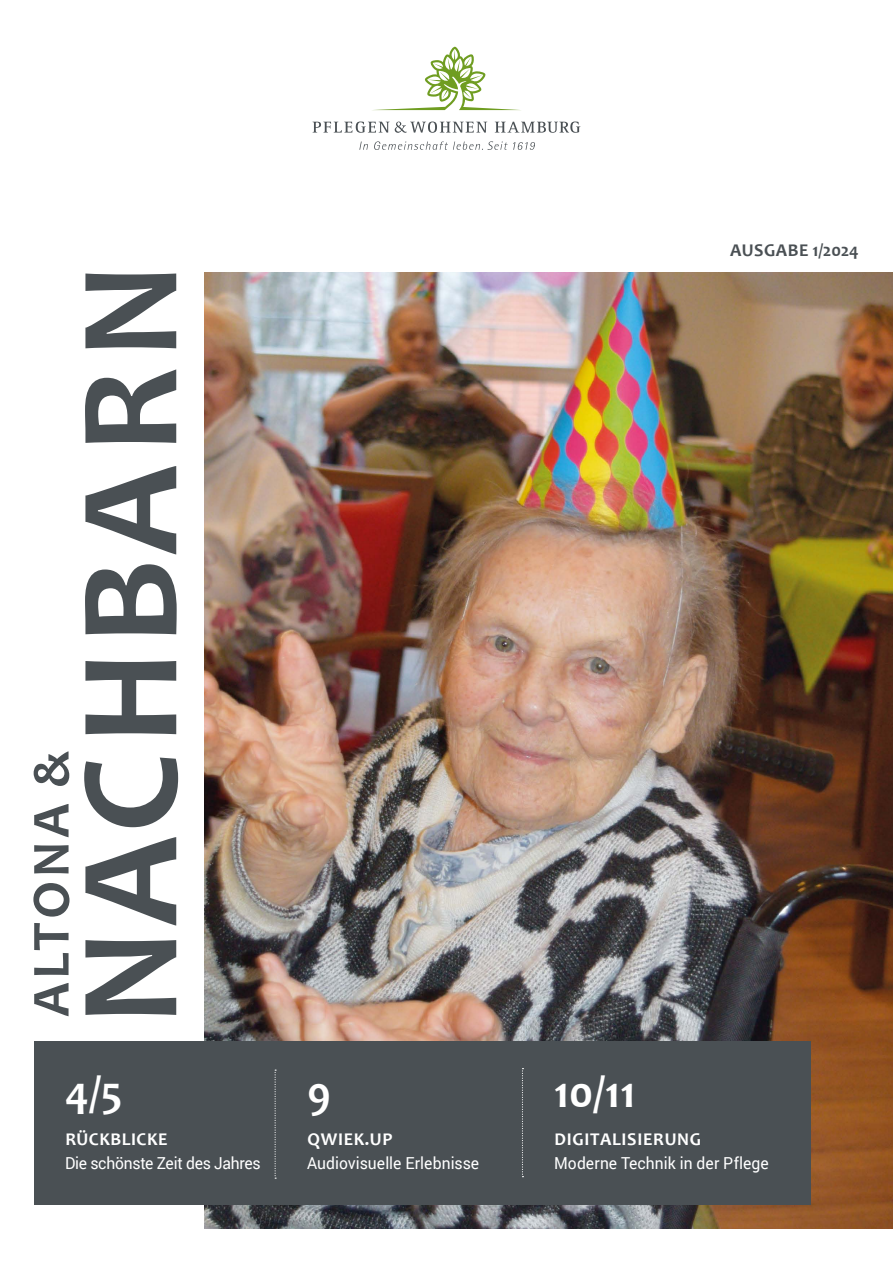
<style>
.page{position:relative;width:893px;height:1263px;background:#fff}
.page>*{position:absolute;margin:0;border:0;box-sizing:border-box;transform-origin:0 0}
.t1{font:700 54px "Candara";letter-spacing:.07em;color:#4a5054}
.t2{font:700 45px "Candara";color:#fff}
.t3{font:700 18px "Candara";letter-spacing:.04em;color:#fff}
.t4{font:700 18px "Candara";letter-spacing:.03em;color:#4a5054}
.t5{font:16.5px "Roboto";color:#fff;scale:.95 1}
</style>
<div class="page">
<img style="left:204px;top:272px;width:689px;height:957px">
<div style="left:34px;top:1041px;width:776px;height:163px;background:#4a5054"></div>
<svg style="left:275px;top:1069px;width:1px;height:110px"></svg>
<svg style="left:522px;top:1068px;width:1px;height:109px"></svg>
<svg style="left:359px;top:142px;width:9px;height:8px"></svg>
<svg style="left:374px;top:141px;width:161px;height:9px"></svg>
<svg style="left:313px;top:122px;width:267px;height:11px"></svg>
<svg style="left:374px;top:47px;width:146px;height:63px"></svg>
<svg style="left:84px;top:273px;width:94px;height:742px"></svg>
<p class="t4" style="left:730px;top:239px;width:130px">AUSGABE 1/2024</p>
<h1 class="t1" style="left:17px;top:1016px;width:267px;rotate:-90deg">ALTONA &amp;</h1>
<h2 class="t2" style="left:65px;top:1064px;width:59px">4/5</h2>
<p class="t3" style="left:65px;top:1127px;width:104px">RÜCKBLICKE</p>
<p class="t5" style="left:65px;top:1151px;width:207px">Die schönste Zeit des Jahres</p>
<h2 class="t2" style="left:307px;top:1064px;width:25px">9</h2>
<p class="t3" style="left:308px;top:1127px;width:86px">QWIEK.UP</p>
<p class="t5" style="left:307px;top:1151px;width:183px">Audiovisuelle Erlebnisse</p>
<h2 class="t2" style="left:554px;top:1064px;width:83px">10/11</h2>
<p class="t3" style="left:555px;top:1127px;width:148px">DIGITALISIERUNG</p>
<p class="t5" style="left:554px;top:1151px;width:227px">Moderne Technik in der Pflege</p>
</div>
